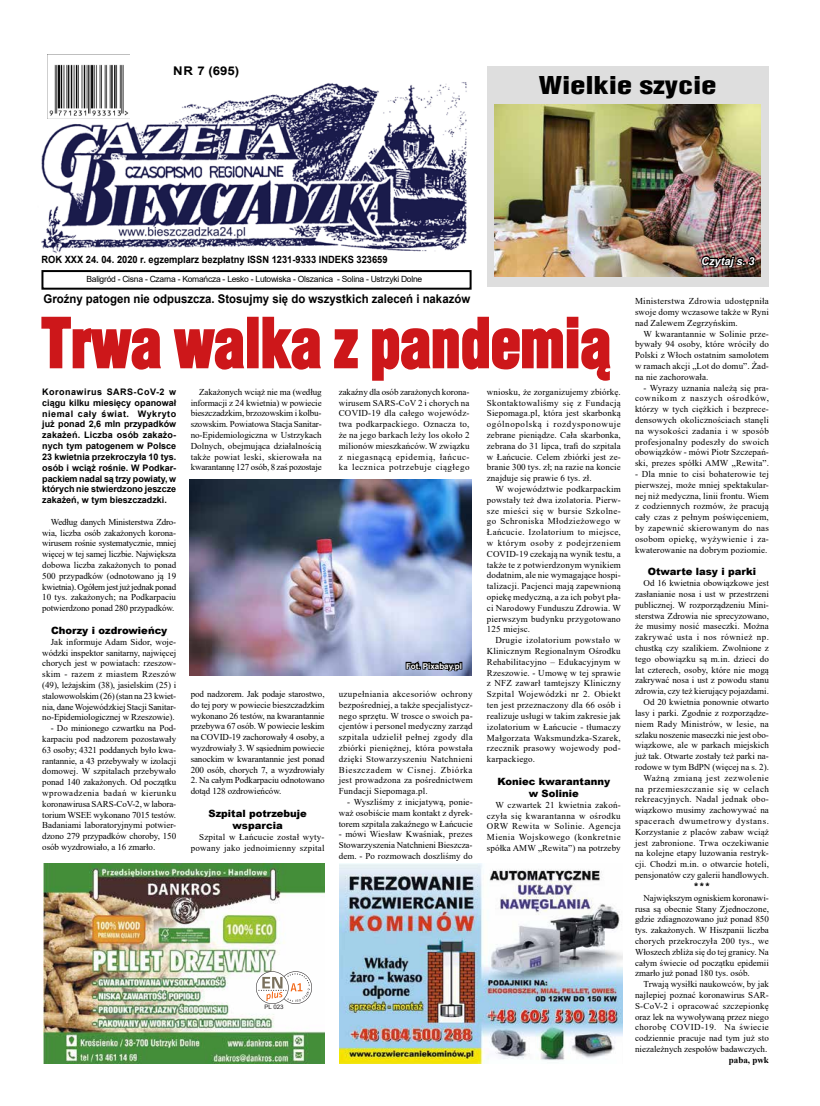
<style>
.page{position:relative;width:820px;height:1106px;background:#fff}
.page>*{position:absolute;margin:0;border:0;box-sizing:border-box;transform-origin:0 0}
.t1{font:900 66px "Switzerland Cond";color:#cd171a;scale:.91 1}
.t2{font:900 24px "Switzerland Cond";color:#000;scale:1.25 1}
.t3{font:700 12px "Arial";color:#000;scale:.95 1}
.t4{font:700 12px "Arial";color:#000;scale:1.1 1}
.t5{font:italic 700 11px "Arial";color:#fff}
.t6{font:900 10px/12px "Arial";color:#000;text-align:center}
.t7{font:700 10px "Arial";color:#000;scale:.93 1}
.t8{font:9px/10.8px "Times New Roman";letter-spacing:.01em;color:#000;text-align:justify}
.t9{font:700 9px/10.8px "Arial";letter-spacing:-.005em;color:#000;text-align:justify}
.t10{font:9px/10.8px "Times New Roman";letter-spacing:-.01em;color:#000}
.t11{font:700 9px "Times New Roman";color:#000}
.t12{font:8.5px "Arial";letter-spacing:-.03em;color:#000}
.t13{font:700 8px "Arial";color:#fff}
.t14{font:6.1px "Arial";color:#231f20}
</style>
<div class="page">
<img style="left:41px;top:81px;width:426px;height:172px">
<img style="left:339px;top:863px;width:283px;height:200px">
<img style="left:48px;top:54px;width:82px;height:64px">
<div style="left:41px;top:270px;width:430px;height:20px;border:2px solid #000"></div>
<img style="left:43px;top:863px;width:281px;height:200px">
<svg style="left:256px;top:971px;width:56px;height:33px"></svg>
<div style="left:487px;top:67px;width:281px;height:220px;background:#dedede"></div>
<img style="left:494px;top:104px;width:266px;height:172px">
<svg style="left:699px;top:253px;width:57px;height:22px"></svg>
<svg style="left:41px;top:316px;width:120px;height:54px"></svg>
<svg style="left:173px;top:328px;width:72px;height:42px"></svg>
<div style="left:247px;top:317px;width:11px;height:51px;border:2px solid #cd171a"></div>
<svg style="left:262px;top:316px;width:59px;height:54px"></svg>
<svg style="left:334px;top:329px;width:24px;height:40px"></svg>
<svg style="left:372px;top:316px;width:239px;height:65px"></svg>
<img style="left:189px;top:480px;width:282px;height:195px">
<svg style="left:404px;top:659px;width:58px;height:14px"></svg>
<h3 class="t4" style="left:173px;top:62px;width:62px">NR 7 (695)</h3>
<p class="t7" style="left:41px;top:252px;width:373px">ROK XXX 24. 04. 2020 r. egzemplarz bezpłatny ISSN 1231-9333 INDEKS 323659</p>
<p class="t12" style="left:86px;top:274px;width:337px">Baligród - Cisna - Czarna - Komańcza - Lesko - Lutowiska - Olszanica - Solina - Ustrzyki Dolne</p>
<h2 class="t2" style="left:538px;top:70px;width:143px">Wielkie szycie</h2>
<p class="t5" style="left:700px;top:253px;width:55px">Czytaj s. 3</p>
<h3 class="t3" style="left:43px;top:290px;width:450px">Groźny patogen nie odpuszcza. Stosujmy się do wszystkich zaleceń i nakazów</h3>
<h1 class="t1" style="left:41px;top:303px;width:627px">Trwa walka z pandemią</h1>
<p class="t9" style="left:42px;top:386px;width:135px">Koronawirus SARS-CoV-2 w ciągu kilku miesięcy opanował niemal cały świat. Wykryto już ponad 2,6 mln przypadków zakażeń. Liczba osób zakażo&shy;nych tym patogenem w Polsce 23 kwietnia przekroczyła 10 tys. osób i wciąż rośnie. W Podkar&shy;packiem nadal są trzy powiaty, w których nie stwierdzono jeszcze zakażeń, w tym bieszczadzki.</p>
<p class="t8" style="left:42px;top:516px;width:135px;text-indent:8px">Według danych Ministerstwa Zdro&shy;wia, liczba osób zakażonych korona&shy;wirusem rośnie systematycznie, mniej więcej w tej samej liczbie. Największa dobowa liczba zakażonych to ponad 500 przypadków (odnotowano ją 19 kwietnia). Ogółem jest już jednak ponad 10 tys. zakażonych; na Podkarpaciu potwierdzono ponad 280 przypadków.</p>
<p class="t6" style="left:51px;top:624px;width:118px">Chorzy i ozdrowieńcy</p>
<p class="t8" style="left:42px;top:636px;width:135px;text-indent:8px">Jak informuje Adam Sidor, woje&shy;wódzki inspektor sanitarny, najwięcej chorych jest w powiatach: rzeszow&shy;skim - razem z miastem Rzeszów (49), leżajskim (38), jasielskim (25) i stalowowolskim (26) (stan na 23 kwiet&shy;nia, dane Wojewódzkiej Stacji Sanitar&shy;no-Epidemiologicznej w Rzeszowie).</p>
<p class="t8" style="left:42px;top:722px;width:135px;text-indent:8px">- Do minionego czwartku na Pod&shy;karpaciu pod nadzorem pozostawały 63 osoby; 4321 poddanych było kwa&shy;rantannie, a 43 przebywały w izolacji domowej. W szpitalach przebywało ponad 140 zakażonych. Od początku wprowadzenia badań w kierunku koronawirusa SARS-CoV-2, w labora&shy;torium WSEE wykonano 7015 testów.<br>Badaniami laboratoryjnymi potwier&shy;dzono 279 przypadków choroby, 150 osób wyzdrowiało, a 16 zmarło.</p>
<p class="t8" style="left:190px;top:386px;width:132px;text-indent:8px">Zakażonych wciąż nie ma (według informacji z 24 kwietnia) w powiecie bieszczadzkim, brzozowskim i kolbu&shy;szowskim. Powiatowa Stacja Sanitar&shy;no-Epidemiologiczna w Ustrzykach Dolnych, obejmująca działalnością także powiat leski, skierowała na kwarantannę 127 osób, 8 zaś pozostaje</p>
<p class="t8" style="left:338px;top:386px;width:132px">zakaźny dla osób zarażonych korona&shy;wirusem SARS-CoV 2 i chorych na COVID-19 dla całego wojewódz&shy;twa podkarpackiego. Oznacza to, że na jego barkach leży los około 2 milionów mieszkańców. W związku z niegasnącą epidemią, łańcuc&shy;ka lecznica potrzebuje ciągłego</p>
<p class="t8" style="left:190px;top:688px;width:135px">pod nadzorem. Jak podaje starostwo, do tej pory w powiecie bieszczadzkim wykonano 26 testów, na kwarantannie przebywa 67 osób. W powiecie leskim na COVID-19 zachorowały 4 osoby, a wyzdrowiały 3. W sąsiednim powiecie sanockim w kwarantannie jest ponad 200 osób, chorych 7, a wyzdrowiały</p>
<p class="t10" style="left:190px;top:774px;width:135px">2. Na całym Podkarpaciu odnotowano dotąd 128 ozdrowieńców.</p>
<p class="t6" style="left:208px;top:807px;width:100px">Szpital potrzebuje wsparcia</p>
<p class="t8" style="left:190px;top:831px;width:135px;text-align:right">Szpital w Łańcucie został wyty&shy;powany jako jednoimienny szpital</p>
<p class="t13" style="left:406px;top:660px;width:57px">Fot. Pixabay.pl</p>
<p class="t8" style="left:338px;top:688px;width:135px">uzupełniania akcesoriów ochrony bezpośredniej, a także specjalistycz&shy;nego sprzętu. W trosce o swoich pa&shy;cjentów i personel medyczny zarząd szpitala udzielił pełnej zgody dla zbiórki pieniężnej, która powstała dzięki Stowarzyszeniu Natchnieni Bieszczadem w Cisnej. Zbiórka jest prowadzona za pośrednictwem Fundacji Siepomaga.pl.</p>
<p class="t8" style="left:338px;top:796px;width:135px;text-indent:8px">- Wyszliśmy z inicjatywą, ponie&shy;waż osobiście mam kontakt z dyrek&shy;torem szpitala zakaźnego w Łańcucie</p>
<p class="t8" style="left:338px;top:828px;width:135px">- mówi Wiesław Kwaśniak, prezes Stowarzyszenia Natchnieni Bieszcza&shy;dem. - Po rozmowach doszliśmy do</p>
<p class="t8" style="left:486px;top:386px;width:135px">wniosku, że zorganizujemy zbiórkę.<br>Skontaktowaliśmy się z Fundacją Siepomaga.pl, która jest skarbonką ogólnopolską i rozdysponowuje zebrane pieniądze. Cała skarbonka, zebrana do 31 lipca, trafi do szpitala w Łańcucie. Celem zbiórki jest ze&shy;branie 300 tys. zł; na razie na koncie znajduje się prawie 6 tys. zł.</p>
<p class="t8" style="left:486px;top:483px;width:135px;text-indent:8px">W województwie podkarpackim powstały też dwa izolatoria. Pierw&shy;sze mieści się w bursie Szkolne&shy;go Schroniska Młodzieżowego w Łańcucie. Izolatorium to miejsce, w którym osoby z podejrzeniem COVID-19 czekają na wynik testu, a także te z potwierdzonym wynikiem dodatnim, ale nie wymagające hospi&shy;talizacji. Pacjenci mają zapewnioną opiekę medyczną, a za ich pobyt pła&shy;ci Narodowy Funduszu Zdrowia. W pierwszym budynku przygotowano 125 miejsc.</p>
<p class="t8" style="left:486px;top:634px;width:135px;text-indent:8px">Drugie izolatorium powstało w Klinicznym Regionalnym Ośrodku Rehabilitacyjno – Edukacyjnym w Rzeszowie. - Umowę w tej sprawie z NFZ zawarł tamtejszy Kliniczny Szpital Wojewódzki nr 2. Obiekt ten jest przeznaczony dla 66 osób i realizuje usługi w takim zakresie jak izolatorium w Łańcucie - tłumaczy Małgorzata Waksmundzka-Szarek, rzecznik prasowy wojewody pod&shy;karpackiego.</p>
<p class="t6" style="left:497px;top:775px;width:114px">Koniec kwarantanny w Solinie</p>
<p class="t8" style="left:486px;top:799px;width:135px;text-indent:8px">W czwartek 21 kwietnia zakoń&shy;czyła się kwarantanna w ośrodku ORW Rewita w Solinie. Agencja Mienia Wojskowego (konkretnie spółka AMW „Rewita”) na potrzeby</p>
<p class="t14" style="left:264px;top:1003px;width:21px">PL 023</p>
<p class="t8" style="left:634px;top:295px;width:135px">Ministerstwa Zdrowia udostępniła swoje domy wczasowe także w Ryni nad Zalewem Zegrzyńskim.</p>
<p class="t8" style="left:634px;top:328px;width:135px;text-indent:8px">W kwarantannie w Solinie prze&shy;bywały 94 osoby, które wróciły do Polski z Włoch ostatnim samolotem w ramach akcji „Lot do domu”. Żad&shy;na nie zachorowała.</p>
<p class="t8" style="left:634px;top:382px;width:135px;text-indent:8px">- Wyrazy uznania należą się pra&shy;cownikom z naszych ośrodków, którzy w tych ciężkich i bezprece&shy;densowych okolicznościach stanęli na wysokości zadania i w sposób profesjonalny podeszły do swoich obowiązków - mówi Piotr Szczepań&shy;ski, prezes spółki AMW „Rewita”.</p>
<p class="t8" style="left:634px;top:468px;width:135px">- Dla mnie to cisi bohaterowie tej pierwszej, może mniej spektakular&shy;nej niż medyczna, linii frontu. Wiem z codziennych rozmów, że pracują cały czas z pełnym poświęceniem, by zapewnić skierowanym do nas osobom opiekę, wyżywienie i za&shy;kwaterowanie na dobrym poziomie.</p>
<p class="t6" style="left:647px;top:565px;width:110px">Otwarte lasy i parki</p>
<p class="t8" style="left:634px;top:577px;width:135px;text-align:right">Od 16 kwietnia obowiązkowe jest zasłanianie nosa i ust w przestrzeni publicznej. W rozporządzeniu Mini&shy;sterstwa Zdrowia nie sprecyzowano, że musimy nosić maseczki. Można zakrywać usta i nos również np. chustką czy szalikiem. Zwolnione z tego obowiązku są m.in. dzieci do lat czterech, osoby, które nie mogą zakrywać nosa i ust z powodu stanu zdrowia, czy też kierujący pojazdami.<br>Od 20 kwietnia ponownie otwarto lasy i parki. Zgodnie z rozporządze&shy;niem Rady Ministrów, w lesie, na szlaku noszenie maseczki nie jest obo&shy;wiązkowe, ale w parkach miejskich już tak. Otwarte zostały też parki na&shy;rodowe w tym BdPN (więcej na s. 2).<br>Ważną zmianą jest zezwolenie na przemieszczanie się w celach rekreacyjnych. Nadal jednak obo&shy;wiązkowo musimy zachowywać na spacerach dwumetrowy dystans.<br>Korzystanie z placów zabaw wciąż jest zabronione. Trwa oczekiwanie na kolejne etapy luzowania restryk&shy;cji. Chodzi m.in. o otwarcie hoteli, pensjonatów czy galerii handlowych.</p>
<p class="t6" style="left:693px;top:880px;width:18px">***</p>
<p class="t8" style="left:634px;top:892px;width:135px;text-indent:8px">Największym ogniskiem koronawi&shy;rusa są obecnie Stany Zjednoczone, gdzie zdiagnozowano już ponad 850 tys. zakażonych. W Hiszpanii liczba chorych przekroczyła 200 tys., we Włoszech zbliża się do tej granicy. Na całym świecie od początku epidemii zmarło już ponad 180 tys. osób.</p>
<p class="t8" style="left:634px;top:978px;width:135px;text-indent:8px">Trwają wysiłki naukowców, by jak najlepiej poznać koronawirus SAR-S-CoV-2 i opracować szczepionkę oraz lek na wywoływaną przez niego chorobę COVID-19. Na świecie codziennie pracuje nad tym już sto niezależnych zespołów badawczych.</p>
<p class="t11" style="left:728px;top:1053px;width:42px">paba, pwk</p>
</div>
